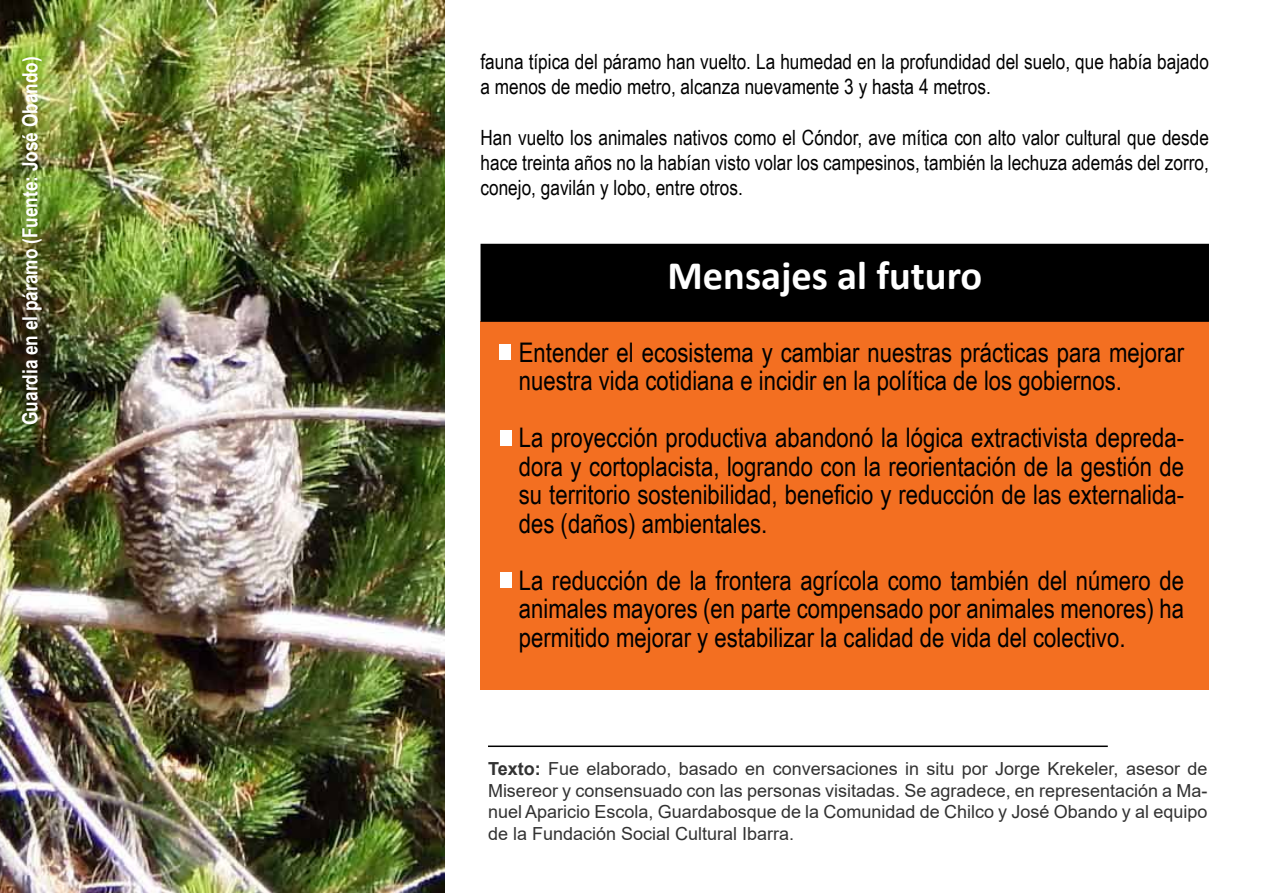
<style>
.page{position:relative;width:1263px;height:893px;background:#fff}
.page>*{position:absolute;margin:0;border:0;box-sizing:border-box;transform-origin:0 0}
.t1{font:700 40.5px "Calibri";color:#fff}
.t2{font:27px/28.5px "Arial Narrow";color:#000;text-align:justify}
.t3{font:21px/25.2px "Arial Narrow";color:#000}
.t4{font:700 21px "Arial Narrow";color:#fff}
.t5{font:18px/21.6px "Arial";color:#323232;text-align:justify}
.s1{font-weight:700}
</style>
<div class="page">
<img style="left:0;top:0;width:445px;height:893px">
<div style="left:480px;top:322px;width:728px;height:368px;background:#f36f21"></div>
<div style="left:481px;top:244px;width:727px;height:77px;background:#000"></div>
<div style="left:480px;top:244px;width:729px;height:78px;border:2px solid #000"></div>
<hr style="left:488px;top:745px;width:620px;height:2px;background:#000">
<div style="left:500px;top:344px;width:11px;height:16px;background:#fff"></div>
<div style="left:500px;top:430px;width:11px;height:15px;background:#fff"></div>
<div style="left:500px;top:572px;width:11px;height:15px;background:#fff"></div>
<p class="t4" style="left:14px;top:425px;width:370px;rotate:-90deg">Guardia en el páramo (Fuente: José Obando)</p>
<p class="t3" style="left:480px;top:49px;width:730px">fauna típica del páramo han vuelto. La humedad en la profundidad del suelo, que había bajado a menos de medio metro, alcanza nuevamente 3 y hasta 4 metros.</p>
<p class="t3" style="left:480px;top:124px;width:730px;text-align:justify">Han vuelto los animales nativos como el Cóndor, ave mítica con alto valor cultural que desde hace treinta años no la habían visto volar los campesinos, también la lechuza además del zorro, conejo, gavilán y lobo, entre otros.</p>
<h1 class="t1" style="left:667px;top:247px;width:316px">Mensajes al futuro</h1>
<p class="t2" style="left:519px;top:337px;width:667px">Entender el ecosistema y cambiar nuestras prácticas para mejorar nuestra vida cotidiana e incidir en la política de los gobiernos.</p>
<p class="t2" style="left:519px;top:422px;width:667px">La proyección productiva abandonó la lógica extractivista depreda&shy;dora y cortoplacista, logrando con la reorientación de la gestión de su territorio sostenibilidad, beneficio y reducción de las externalida&shy;des (daños) ambientales.</p>
<p class="t2" style="left:519px;top:565px;width:667px">La reducción de la frontera agrícola como también del número de animales mayores (en parte compensado por animales menores) ha permitido mejorar y estabilizar la calidad de vida del colectivo.</p>
<p class="t5" style="left:488px;top:758px;width:721px"><span class="s1">Texto:</span> Fue elaborado, basado en conversaciones in situ por Jorge Krekeler, asesor de Misereor y consensuado con las personas visitadas. Se agradece, en representación a Ma&shy;nuel Aparicio Escola, Guardabosque de la Comunidad de Chilco y José Obando y al equipo de la Fundación Social Cultural Ibarra.</p>
</div>
